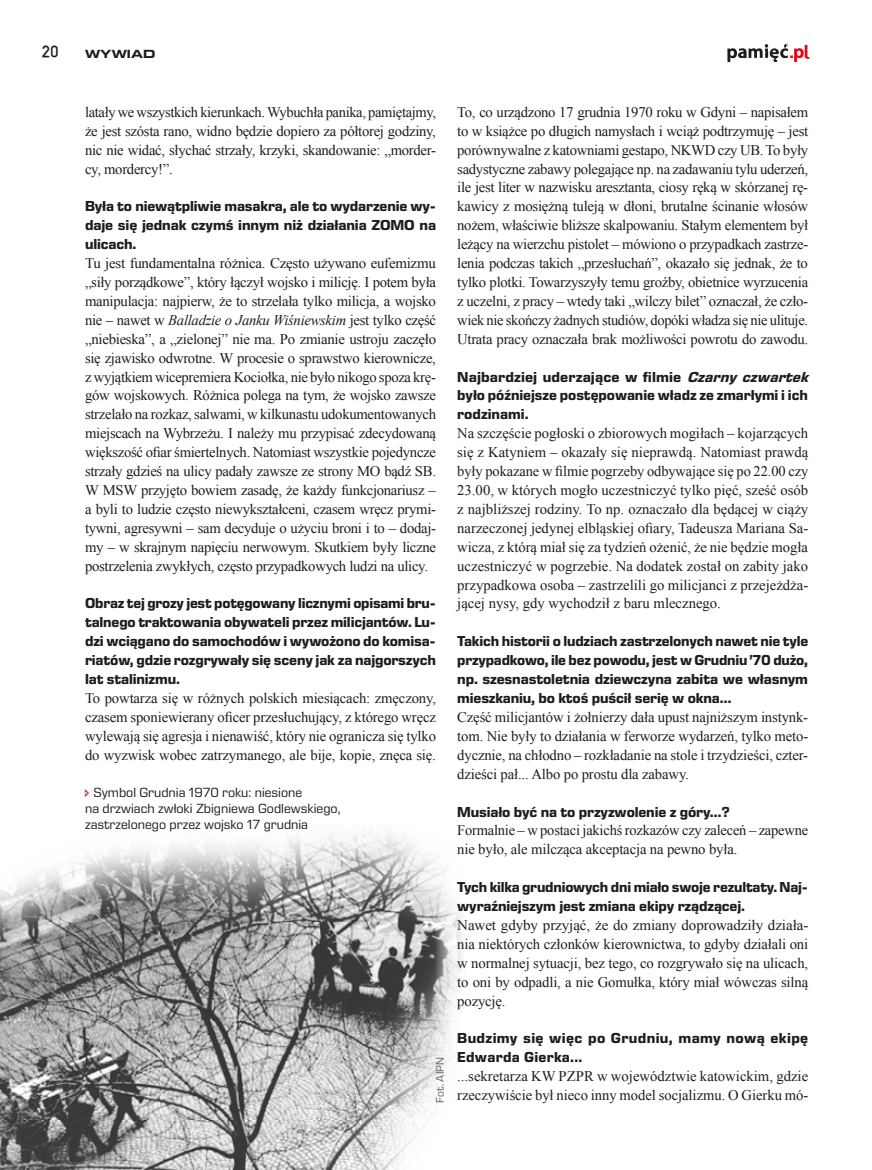
<style>
.page{position:relative;width:872px;height:1170px;background:#fff}
.page>*{position:absolute;margin:0;border:0;box-sizing:border-box;transform-origin:0 0}
.t1{font:14.7px/18.9px "Times New Roman";letter-spacing:-.01em;color:#1d1d1b;text-align:justify}
.t2{font:700 14.7px/18.9px "Eurostile Next LT Pro";letter-spacing:-.01em;color:#1d1d1b;text-align:justify}
.t3{font:700 14.7px/18.9px "Eurostile Next LT Pro";letter-spacing:.025em;color:#1d1d1b}
.t4{font:13.5px/16.2px "Eurostile Next LT Pro";color:#1d1d1b}
.t5{font:700 expanded 12px "Eurostile Next LT Pro";color:#1d1d1b}
.t6{font:12px "Copystruct Normal";color:#1d1d1b}
.t7{font:11.25px "Eurostile Next LT Pro";color:#646363}
.s1{font-style:italic}
</style>
<div class="page">
<img style="left:0;top:848px;width:160px;height:272px">
<img style="left:160px;top:840px;width:161px;height:280px">
<img style="left:321px;top:831px;width:141px;height:289px">
<img style="left:0;top:1120px;width:419px;height:49px">
<img style="left:288px;top:831px;width:60px;height:9px">
<svg style="left:727px;top:43px;width:82px;height:19px"></svg>
<p class="t6" style="left:43px;top:44px;width:19px">20</p>
<p class="t5" style="left:85px;top:47px;width:72px">WYWIAD</p>
<p class="t1" style="left:85px;top:102px;width:352px">latały we wszystkich kierunkach. Wybuchła panika, pamiętajmy, że jest szósta rano, widno będzie dopiero za półtorej godziny, nic nie widać, słychać strzały, krzyki, skandowanie: „morder&shy;cy, mordercy!”.</p>
<p class="t2" style="left:85px;top:197px;width:352px">Była to niewątpliwie masakra, ale to wydarzenie wy&shy;daje się jednak czymś innym niż działania ZOMO na ulicach.</p>
<p class="t1" style="left:85px;top:253px;width:352px">Tu jest fundamentalna różnica. Często używano eufemizmu „siły porządkowe”, który łączył wojsko i milicję. I potem była manipulacja: najpierw, że to strzelała tylko milicja, a wojsko nie – nawet w <span class="s1">Balladzie o Janku Wiśniewskim</span> jest tylko część „niebieska”, a „zielonej” nie ma. Po zmianie ustroju zaczęło się zjawisko odwrotne. W procesie o sprawstwo kierownicze, z wyjątkiem wicepremiera Kociołka, nie było nikogo spoza krę&shy;gów wojskowych. Różnica polega na tym, że wojsko zawsze strzelało na rozkaz, salwami, w kilkunastu udokumentowanych miejscach na Wybrzeżu. I należy mu przypisać zdecydowaną większość ofiar śmiertelnych. Natomiast wszystkie pojedyncze strzały gdzieś na ulicy padały zawsze ze strony MO bądź SB.<br>W MSW przyjęto bowiem zasadę, że każdy funkcjonariusz – a byli to ludzie często niewykształceni, czasem wręcz prymi&shy;tywni, agresywni – sam decyduje o użyciu broni i to – dodaj&shy;my – w skrajnym napięciu nerwowym. Skutkiem były liczne postrzelenia zwykłych, często przypadkowych ludzi na ulicy.</p>
<p class="t2" style="left:85px;top:594px;width:352px">Obraz tej grozy jest potęgowany licznymi opisami bru&shy;talnego traktowania obywateli przez milicjantów. Lu&shy;dzi wciągano do samochodów i wywożono do komisa&shy;riatów, gdzie rozgrywały się sceny jak za najgorszych lat stalinizmu.</p>
<p class="t1" style="left:85px;top:688px;width:352px">To powtarza się w różnych polskich miesiącach: zmęczony, czasem sponiewierany oficer przesłuchujący, z którego wręcz wylewają się agresja i nienawiść, który nie ogranicza się tylko do wyzwisk wobec zatrzymanego, ale bije, kopie, znęca się.</p>
<p class="t4" style="left:85px;top:784px;width:257px;text-indent:9px">Symbol Grudnia 1970 roku: niesione<br>na drzwiach zwłoki Zbigniewa Godlewskiego, zastrzelonego przez wojsko 17 grudnia</p>
<p class="t7" style="left:434px;top:1102px;width:47px;rotate:-90deg">Fot. AIPN</p>
<p class="t1" style="left:457px;top:102px;width:352px">To, co urządzono 17 grudnia 1970 roku w Gdyni – napisałem to w książce po długich namysłach i wciąż podtrzymuję – jest porównywalne z katowniami gestapo, NKWD czy UB. To były sadystyczne zabawy polegające np. na zadawaniu tylu uderzeń, ile jest liter w nazwisku aresztanta, ciosy ręką w skórzanej rę&shy;kawicy z mosiężną tuleją w dłoni, brutalne ścinanie włosów nożem, właściwie bliższe skalpowaniu. Stałym elementem był leżący na wierzchu pistolet – mówiono o przypadkach zastrze&shy;lenia podczas takich „przesłuchań”, okazało się jednak, że to tylko plotki. Towarzyszyły temu groźby, obietnice wyrzucenia z uczelni, z pracy – wtedy taki „wilczy bilet” oznaczał, że czło&shy;wiek nie skończy żadnych studiów, dopóki władza się nie ulituje.<br>Utrata pracy oznaczała brak możliwości powrotu do zawodu.</p>
<p class="t2" style="left:457px;top:367px;width:357px;text-align:left">Najbardziej uderzające w filmie <span class="s1">Czarny czwartek </span>było późniejsze postępowanie władz ze zmarłymi i ich rodzinami.</p>
<p class="t1" style="left:457px;top:423px;width:352px">Na szczęście pogłoski o zbiorowych mogiłach – kojarzących się z Katyniem – okazały się nieprawdą. Natomiast prawdą były pokazane w filmie pogrzeby odbywające się po 22.00 czy 23.00, w których mogło uczestniczyć tylko pięć, sześć osób z najbliższej rodziny. To np. oznaczało dla będącej w ciąży narzeczonej jedynej elbląskiej ofiary, Tadeusza Mariana Sa&shy;wicza, z którą miał się za tydzień ożenić, że nie będzie mogła uczestniczyć w pogrzebie. Na dodatek został on zabity jako przypadkowa osoba – zastrzelili go milicjanci z przejeżdża&shy;jącej nysy, gdy wychodził z baru mlecznego.</p>
<p class="t2" style="left:457px;top:632px;width:352px">Takich historii o ludziach zastrzelonych nawet nie tyle przypadkowo, ile bez powodu, jest w Grudniu ’70 dużo, np. szesnastoletnia dziewczyna zabita we własnym mieszkaniu, bo ktoś puścił serię w okna…</p>
<p class="t1" style="left:457px;top:707px;width:352px">Część milicjantów i żołnierzy dała upust najniższym instynk&shy;tom. Nie były to działania w ferworze wydarzeń, tylko meto&shy;dycznie, na chłodno – rozkładanie na stole i trzydzieści, czter&shy;dzieści pał... Albo po prostu dla zabawy.</p>
<p class="t2" style="left:457px;top:802px;width:274px">Musiało być na to przyzwolenie z góry…?</p>
<p class="t1" style="left:457px;top:820px;width:352px">Formalnie – w postaci jakichś rozkazów czy zaleceń – zapewne nie było, ale milcząca akceptacja na pewno była.</p>
<p class="t2" style="left:457px;top:877px;width:352px">Tych kilka grudniowych dni miało swoje rezultaty. Naj&shy;wyraźniejszym jest zmiana ekipy rządzącej.</p>
<p class="t1" style="left:457px;top:915px;width:352px">Nawet gdyby przyjąć, że do zmiany doprowadziły działa&shy;nia niektórych członków kierownictwa, to gdyby działali oni w normalnej sytuacji, bez tego, co rozgrywało się na ulicach, to oni by odpadli, a nie Gomułka, który miał wówczas silną pozycję.</p>
<p class="t3" style="left:457px;top:1029px;width:352px">Budzimy się więc po Grudniu, mamy nową ekipę<br>Edwarda Gierka...</p>
<p class="t1" style="left:457px;top:1066px;width:352px">...sekretarza KW PZPR w województwie katowickim, gdzie rzeczywiście był nieco inny model socjalizmu. O Gierku mó-</p>
</div>
